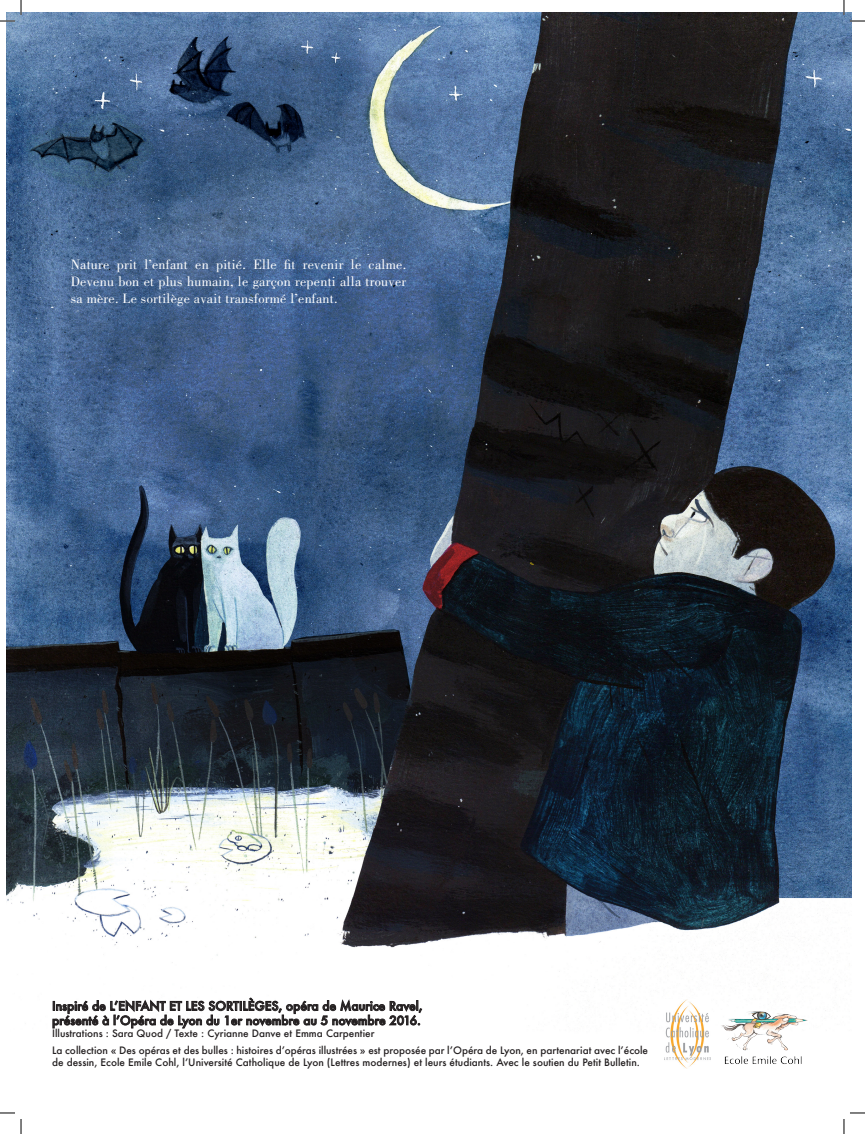
<style>
.page{position:relative;width:865px;height:1134px;background:#fff}
.page>*{position:absolute;margin:0;border:0;box-sizing:border-box;transform-origin:0 0}
.t1{font:14px/16.8px "Bodoni Std";letter-spacing:.02em;color:#fff;text-align:justify}
.t2{font:500 12px "Futura";color:#231f20}
.t3{font:500 10px/12px "Futura";color:#231f20}
</style>
<div class="page">
<img style="left:7px;top:12px;width:844px;height:1057px">
<svg style="left:52px;top:997px;width:370px;height:31px"></svg>
<img style="left:664px;top:999px;width:46px;height:69px">
<img style="left:717px;top:1009px;width:90px;height:57px">
<svg style="left:0;top:0;width:22px;height:22px"></svg>
<svg style="left:0;top:1112px;width:22px;height:21px"></svg>
<svg style="left:842px;top:0;width:22px;height:22px"></svg>
<svg style="left:843px;top:1112px;width:21px;height:21px"></svg>
<p class="t1" style="left:71px;top:256px;width:337px">Nature prit l’enfant en pitié. Elle fit revenir le calme.<br>Devenu bon et plus humain, le garçon repenti alla trouver sa mère. Le sortilège avait transformé l’enfant.</p>
<p class="t2" style="left:52px;top:997px;width:372px">Inspiré de L’ENFANT ET LES SORTILÈGES, opéra de Maurice Ravel,</p>
<p class="t2" style="left:52px;top:1012px;width:370px">présenté à l’Opéra de Lyon du 1er novembre au 5 novembre 2016.</p>
<p class="t3" style="left:52px;top:1026px;width:324px">Illustrations : Sara Quod / Texte : Cyrianne Danve et Emma Carpentier</p>
<p class="t3" style="left:52px;top:1043px;width:597px">La collection « Des opéras et des bulles : histoires d’opéras illustrées » est proposée par l’Opéra de Lyon, en partenariat avec l’école de dessin, Ecole Emile Cohl, l’Université Catholique de Lyon (Lettres modernes) et leurs étudiants. Avec le soutien du Petit Bulletin.</p>
</div>
